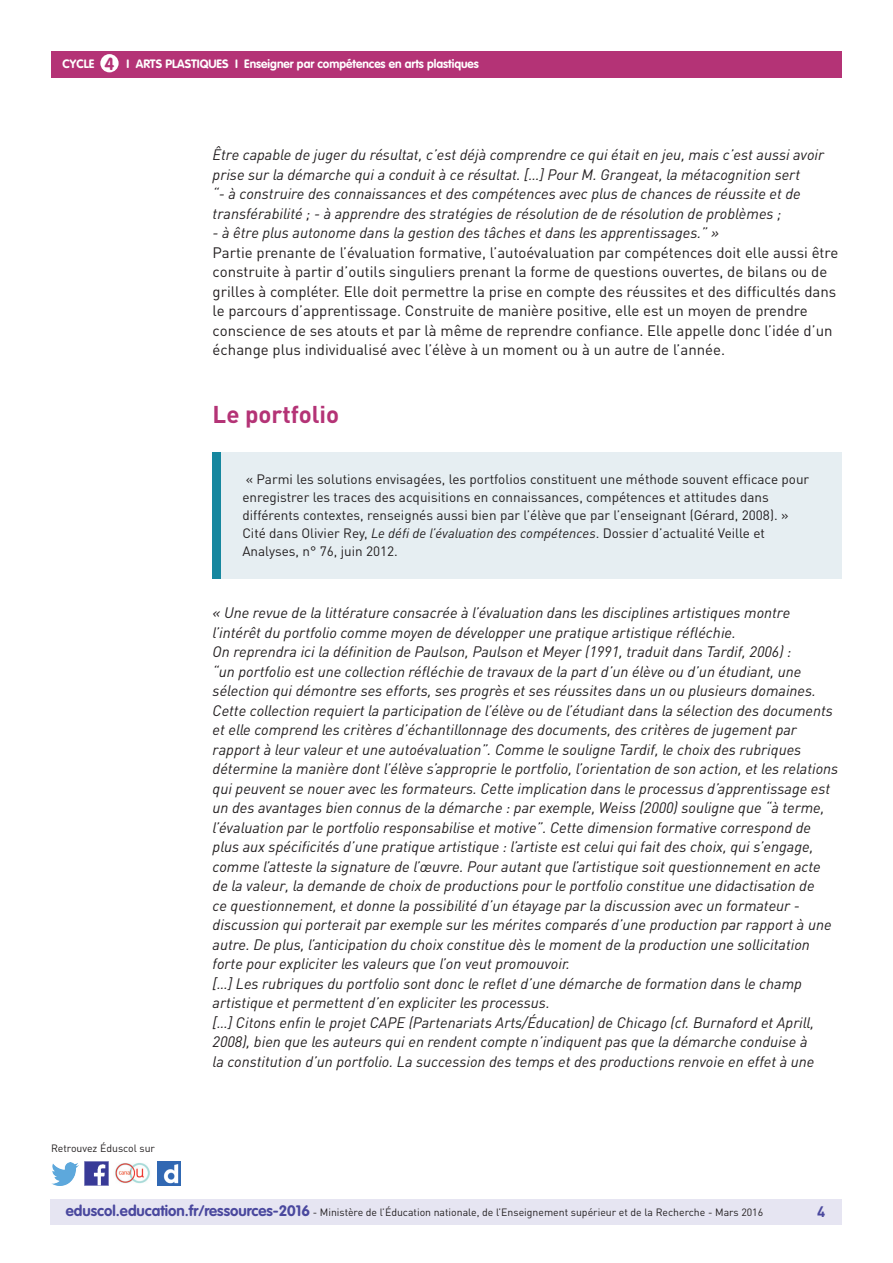
<style>
.page{position:relative;width:893px;height:1263px;background:#fff}
.page>*{position:absolute;margin:0;border:0;box-sizing:border-box;transform-origin:0 0}
.t1{font:700 24px "DIN Pro";color:#b43376}
.t2{font:italic 15px/19.5px "DIN Pro";color:#231f20}
.t3{font:15px/19.5px "DIN Pro";color:#231f20}
.t4{font:700 15px "DIN Pro";color:#4a489e}
.t5{font:13.5px/18px "DIN Pro";color:#231f20}
.t6{font:700 12px "VAG Rounded Std";color:#fff}
.t7{font:10.5px "DIN Pro";color:#231f20}
.s1{font-size:17.25px;color:#b43376}
.s2{font-style:italic}
.s3{font-family:"VAG Rounded Std";font-weight:700;font-size:15px;color:#4a489e}
</style>
<div class="page">
<div style="left:50px;top:1199px;width:791px;height:26px;background:#e6e5f2"></div>
<div style="left:51px;top:51px;width:791px;height:27px;background:#b43376"></div>
<div style="left:100px;top:54px;width:19px;height:18px;background:#fff;border-radius:50%"></div>
<img style="left:85px;top:1162px;width:23px;height:23px">
<img style="left:51px;top:1163px;width:28px;height:22px">
<img style="left:158px;top:1162px;width:22px;height:23px">
<img style="left:115px;top:1163px;width:35px;height:21px">
<div style="left:213px;top:453px;width:629px;height:126px;background:#e6eef2"></div>
<div style="left:213px;top:453px;width:8px;height:126px;background:#16879f"></div>
<p class="t6" style="left:63px;top:57px;width:418px">CYCLE <span class="s1">4</span> I Arts plastiques I Enseigner par compétences en arts plastiques</p>
<p class="t2" style="left:213px;top:145px;width:613px">Être capable de juger du résultat, c’est déjà comprendre ce qui était en jeu, mais c’est aussi avoir prise sur la démarche qui a conduit à ce résultat. […] Pour M. Grangeat, la métacognition sert<br>“- à construire des connaissances et des compétences avec plus de chances de réussite et de transférabilité ; - à apprendre des stratégies de résolution de de résolution de problèmes ;</p>
<p class="t2" style="left:213px;top:223px;width:508px">- à être plus autonome dans la gestion des tâches et dans les apprentissages.” »</p>
<p class="t3" style="left:213px;top:242px;width:627px">Partie prenante de l’évaluation formative, l’autoévaluation par compétences doit elle aussi être construite à partir d’outils singuliers prenant la forme de questions ouvertes, de bilans ou de grilles à compléter. Elle doit permettre la prise en compte des réussites et des difficultés dans le parcours d’apprentissage. Construite de manière positive, elle est un moyen de prendre conscience de ses atouts et par là même de reprendre confiance. Elle appelle donc l’idée d’un échange plus individualisé avec l’élève à un moment ou à un autre de l’année.</p>
<h1 class="t1" style="left:213px;top:399px;width:128px">Le portfolio</h1>
<p class="t5" style="left:242px;top:470px;width:568px">« Parmi les solutions envisagées, les portfolios constituent une méthode souvent efficace pour enregistrer les traces des acquisitions en connaissances, compétences et attitudes dans différents contextes, renseignés aussi bien par l’élève que par l’enseignant (Gérard, 2008). » Cité dans Olivier Rey, <span class="s2">Le défi de l’évaluation des compétences</span>. Dossier d’actualité Veille et Analyses, n° 76, juin 2012.</p>
<p class="t7" style="left:51px;top:1141px;width:106px">Retrouvez Éduscol sur</p>
<p class="t2" style="left:213px;top:603px;width:627px">« Une revue de la littérature consacrée à l’évaluation dans les disciplines artistiques montre l’intérêt du portfolio comme moyen de développer une pratique artistique réfléchie.<br>On reprendra ici la définition de Paulson, Paulson et Meyer (1991, traduit dans Tardif, 2006) :<br>“un portfolio est une collection réfléchie de travaux de la part d’un élève ou d’un étudiant, une sélection qui démontre ses efforts, ses progrès et ses réussites dans un ou plusieurs domaines.<br>Cette collection requiert la participation de l’élève ou de l’étudiant dans la sélection des documents et elle comprend les critères d’échantillonnage des documents, des critères de jugement par rapport à leur valeur et une autoévaluation”. Comme le souligne Tardif, le choix des rubriques détermine la manière dont l’élève s’approprie le portfolio, l’orientation de son action, et les relations qui peuvent se nouer avec les formateurs. Cette implication dans le processus d’apprentissage est un des avantages bien connus de la démarche : par exemple, Weiss (2000) souligne que “à terme, l’évaluation par le portfolio responsabilise et motive”. Cette dimension formative correspond de plus aux spécificités d’une pratique artistique : l’artiste est celui qui fait des choix, qui s’engage, comme l’atteste la signature de l’œuvre. Pour autant que l’artistique soit questionnement en acte de la valeur, la demande de choix de productions pour le portfolio constitue une didactisation de<br>ce questionnement, et donne la possibilité d’un étayage par la discussion avec un formateur - discussion qui porterait par exemple sur les mérites comparés d’une production par rapport à une autre. De plus, l’anticipation du choix constitue dès le moment de la production une sollicitation forte pour expliciter les valeurs que l’on veut promouvoir.<br>[…] Les rubriques du portfolio sont donc le reflet d’une démarche de formation dans le champ artistique et permettent d’en expliciter les processus.<br>[…] Citons enfin le projet CAPE (Partenariats Arts/Éducation) de Chicago (cf. Burnaford et Aprill, 2008), bien que les auteurs qui en rendent compte n’indiquent pas que la démarche conduise à<br>la constitution d’un portfolio. La succession des temps et des productions renvoie en effet à une</p>
<p class="t7" style="left:66px;top:1205px;width:699px"><span class="s3">eduscol.education.fr/ressources-2016</span> - Ministère de l’Éducation nationale, de l’Enseignement supérieur et de la Recherche - Mars 2016</p>
<p class="t4" style="left:817px;top:1201px;width:10px">4</p>
</div>
